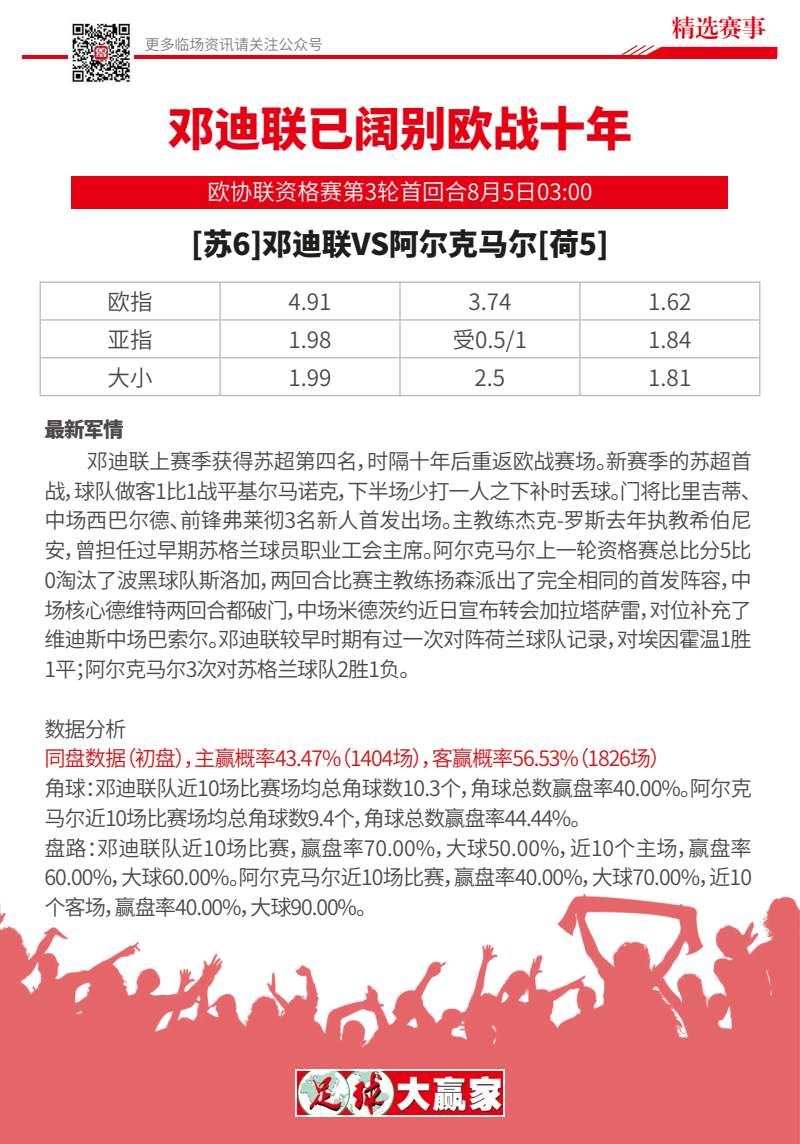
<style>
.page{position:relative;width:800px;height:1144px;background:#fff}
.page>*{position:absolute;margin:0;border:0;box-sizing:border-box;transform-origin:0 0}
.t1{font:900 46.88px "Noto Sans Hans";letter-spacing:-.01em;color:#e60012}
.t2{font:900 30px "Noto Sans Hans";letter-spacing:-.01em;color:#1f1e1d}
.t3{font:23.75px "CT Biao Song SJ";color:#e60012}
.t4{font:600 22.5px "Noto Sans Hans";color:#4c4948}
.t5{font:600 22.5px "Noto Sans Hans";color:#fff}
.t6{font:600 21.25px/29.8px "Noto Sans Hans";letter-spacing:-.035em;color:#4c4948}
.t7{font:600 21.25px "Noto Sans Hans";letter-spacing:-.05em;color:#d61418}
.t8{font:900 20.62px "Noto Sans Hans";color:#4c4948}
.t9{font:600 15px "Noto Sans Hans";letter-spacing:-.01em;color:#7d7d7d}
</style>
<div class="page">
<img style="left:0;top:893px;width:800px;height:251px">
<img style="left:298px;top:1072px;width:204px;height:42px">
<div style="left:295px;top:1069px;width:210px;height:48px;border:2px solid #fff"></div>
<hr style="left:22px;top:55px;width:755px;height:4px;background:#e60012">
<svg style="left:621px;top:45px;width:156px;height:10px"></svg>
<img style="left:68px;top:23px;width:66px;height:60px">
<div style="left:72px;top:176px;width:656px;height:33px;background:#e60012"></div>
<hr style="left:40px;top:281px;width:180px;height:2px;background:#b5b6b6">
<hr style="left:40px;top:283px;width:1px;height:36px;background:#b5b6b6">
<hr style="left:220px;top:281px;width:180px;height:2px;background:#b5b6b6">
<hr style="left:219px;top:283px;width:2px;height:36px;background:#b5b6b6">
<hr style="left:400px;top:281px;width:180px;height:2px;background:#b5b6b6">
<hr style="left:399px;top:283px;width:2px;height:36px;background:#b5b6b6">
<hr style="left:580px;top:281px;width:180px;height:2px;background:#b5b6b6">
<hr style="left:579px;top:283px;width:2px;height:36px;background:#b5b6b6">
<hr style="left:759px;top:283px;width:1px;height:36px;background:#b5b6b6">
<hr style="left:40px;top:319px;width:180px;height:1px;background:#b5b6b6">
<hr style="left:40px;top:320px;width:1px;height:37px;background:#b5b6b6">
<hr style="left:220px;top:319px;width:180px;height:1px;background:#b5b6b6">
<hr style="left:219px;top:320px;width:2px;height:37px;background:#b5b6b6">
<hr style="left:400px;top:319px;width:180px;height:1px;background:#b5b6b6">
<hr style="left:399px;top:320px;width:2px;height:37px;background:#b5b6b6">
<hr style="left:580px;top:319px;width:180px;height:1px;background:#b5b6b6">
<hr style="left:579px;top:320px;width:2px;height:37px;background:#b5b6b6">
<hr style="left:759px;top:320px;width:1px;height:37px;background:#b5b6b6">
<hr style="left:40px;top:357px;width:180px;height:1px;background:#b5b6b6">
<hr style="left:40px;top:358px;width:1px;height:37px;background:#b5b6b6">
<hr style="left:220px;top:357px;width:180px;height:1px;background:#b5b6b6">
<hr style="left:219px;top:358px;width:2px;height:37px;background:#b5b6b6">
<hr style="left:400px;top:357px;width:180px;height:1px;background:#b5b6b6">
<hr style="left:399px;top:358px;width:2px;height:37px;background:#b5b6b6">
<hr style="left:580px;top:357px;width:180px;height:1px;background:#b5b6b6">
<hr style="left:579px;top:358px;width:2px;height:37px;background:#b5b6b6">
<hr style="left:759px;top:358px;width:1px;height:37px;background:#b5b6b6">
<hr style="left:40px;top:395px;width:180px;height:1px;background:#b5b6b6">
<hr style="left:220px;top:395px;width:180px;height:1px;background:#b5b6b6">
<hr style="left:400px;top:395px;width:180px;height:1px;background:#b5b6b6">
<hr style="left:580px;top:395px;width:180px;height:1px;background:#b5b6b6">
<p class="t9" style="left:145px;top:36px;width:180px">更多临场资讯请关注公众号</p>
<h1 class="t1" style="left:168px;top:103px;width:466px">邓迪联已阔别欧战十年</h1>
<p class="t5" style="left:207px;top:179px;width:387px">欧协联资格赛第3轮首回合8月5日03:00</p>
<h2 class="t2" style="left:191px;top:227px;width:419px">[苏6]邓迪联VS阿尔克马尔[荷5]</h2>
<p class="t3" style="left:672px;top:16px;width:96px">精选赛事</p>
<p class="t4" style="left:108px;top:289px;width:46px">欧指</p>
<p class="t4" style="left:288px;top:289px;width:45px">4.91</p>
<p class="t4" style="left:468px;top:289px;width:45px">3.74</p>
<p class="t4" style="left:648px;top:289px;width:45px">1.62</p>
<p class="t4" style="left:108px;top:327px;width:46px">亚指</p>
<p class="t4" style="left:288px;top:327px;width:45px">1.98</p>
<p class="t4" style="left:453px;top:327px;width:76px">受0.5/1</p>
<p class="t4" style="left:648px;top:327px;width:45px">1.84</p>
<p class="t4" style="left:108px;top:365px;width:46px">大小</p>
<p class="t4" style="left:288px;top:365px;width:45px">1.99</p>
<p class="t4" style="left:475px;top:365px;width:32px">2.5</p>
<p class="t4" style="left:648px;top:365px;width:45px">1.81</p>
<p class="t8" style="left:44px;top:417px;width:81px">最新军情</p>
<p class="t6" style="left:44px;top:447px;width:719px;text-indent:42px">邓迪联上赛季获得苏超第四名，时隔十年后重返欧战赛场。新赛季的苏超首战，球队做客1比1战平基尔马诺克，下半场少打一人之下补时丢球。门将比里吉蒂、中场西巴尔德、前锋弗莱彻3名新人首发出场。主教练杰克-罗斯去年执教希伯尼安，曾担任过早期苏格兰球员职业工会主席。阿尔克马尔上一轮资格赛总比分5比0淘汰了波黑球队斯洛加，两回合比赛主教练扬森派出了完全相同的首发阵容，中场核心德维特两回合都破门，中场米德茨约近日宣布转会加拉塔萨雷，对位补充了维迪斯中场巴索尔。邓迪联较早时期有过一次对阵荷兰球队记录，对埃因霍温1胜1平；阿尔克马尔3次对苏格兰球队2胜1负。</p>
<p class="t6" style="left:44px;top:714px;width:83px">数据分析</p>
<p class="t7" style="left:44px;top:747px;width:628px">同盘数据（初盘），主赢概率43.47%（1404场），客赢概率56.53%（1826场）</p>
<p class="t6" style="left:44px;top:774px;width:709px">角球：邓迪联队近10场比赛场均总角球数10.3个，角球总数赢盘率40.00%。阿尔克马尔近10场比赛场均总角球数9.4个，角球总数赢盘率44.44%。<br>盘路：邓迪联队近10场比赛，赢盘率70.00%，大球50.00%，近10个主场，赢盘率60.00%，大球60.00%。阿尔克马尔近10场比赛，赢盘率40.00%，大球70.00%，近10个客场，赢盘率40.00%，大球90.00%。</p>
</div>
